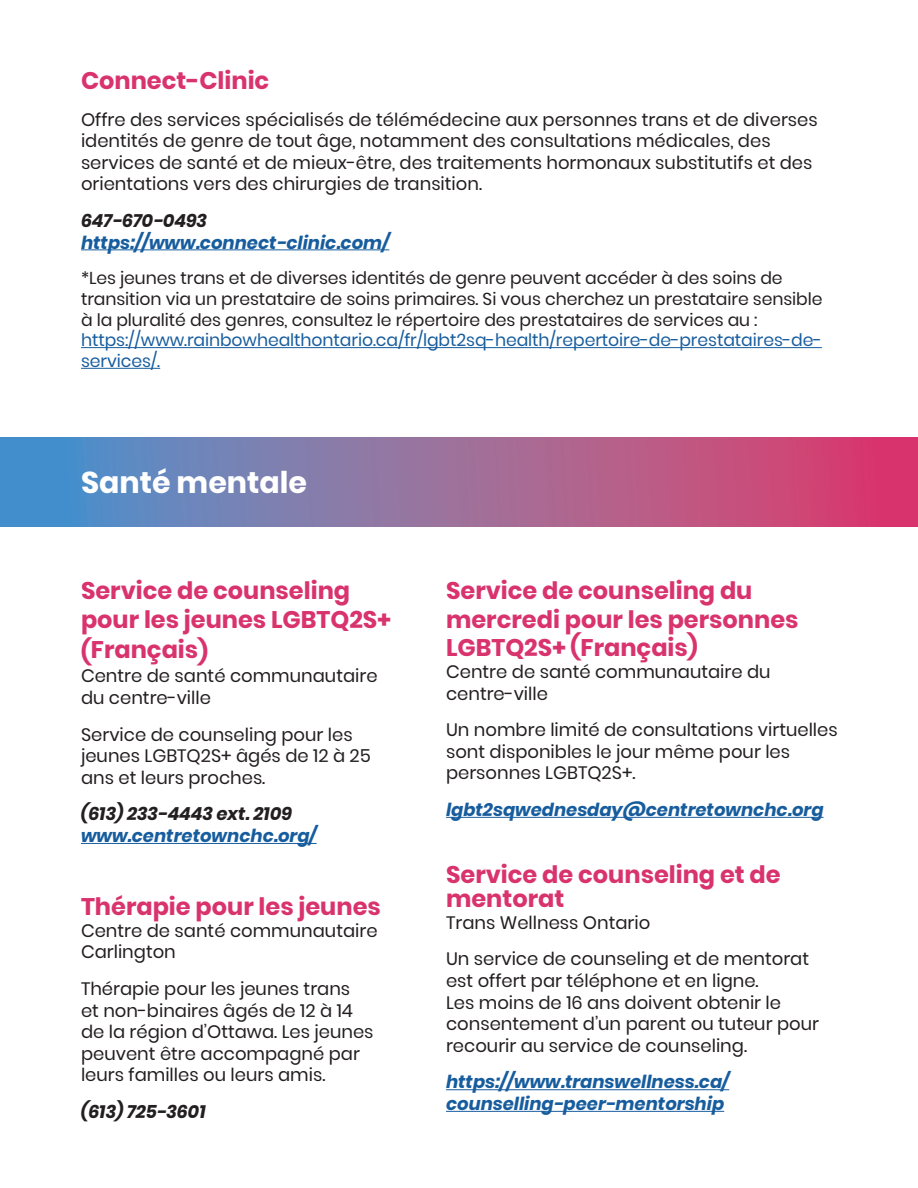
<style>
.page{position:relative;width:918px;height:1188px;background:#fff}
.page>*{position:absolute;margin:0;border:0;box-sizing:border-box;transform-origin:0 0}
.t1{font:700 30px "Poppins";color:#fff}
.t2{font:700 24px/29.2px "Poppins";color:#d9336d}
.t3{font:18px/21.6px "Poppins";color:#231f20}
.t4{font:italic 700 18px/21.6px "Poppins";color:#175d9e}
.t5{font:italic 700 18px "Poppins";color:#231f20}
.t6{font:17.25px/20.7px "Poppins";letter-spacing:-.005em;color:#231f20}
.t7{font:17.25px/20.7px "Poppins";letter-spacing:-.005em;color:#175d9e}
</style>
<div class="page">
<svg style="left:0;top:438px;width:918px;height:88px;background:#976b9c"></svg>
<hr style="left:81px;top:843px;width:236px;height:1px;background:#175d9e">
<hr style="left:81px;top:249px;width:308px;height:1px;background:#175d9e">
<hr style="left:81px;top:347px;width:741px;height:1px;background:#175d9e">
<hr style="left:81px;top:368px;width:79px;height:1px;background:#175d9e">
<hr style="left:446px;top:817px;width:378px;height:1px;background:#175d9e">
<hr style="left:446px;top:1089px;width:283px;height:1px;background:#175d9e">
<hr style="left:446px;top:1111px;width:278px;height:1px;background:#175d9e">
<p class="t2" style="left:81px;top:66px;width:190px">Connect-Clinic</p>
<p class="t3" style="left:81px;top:109px;width:738px">Offre des services spécialisés de télémédecine aux personnes trans et de diverses identités de genre de tout âge, notamment des consultations médicales, des services de santé et de mieux-être, des traitements hormonaux substitutifs et des orientations vers des chirurgies de transition.</p>
<p class="t5" style="left:81px;top:210px;width:127px">647-670-0493</p>
<p class="t4" style="left:81px;top:232px;width:310px">https://www.connect-clinic.com/</p>
<p class="t6" style="left:81px;top:268px;width:743px">*Les jeunes trans et de diverses identités de genre peuvent accéder à des soins de transition via un prestataire de soins primaires. Si vous cherchez un prestataire sensible à la pluralité des genres, consultez le répertoire des prestataires de services au :</p>
<p class="t7" style="left:81px;top:330px;width:743px">https://www.rainbowhealthontario.ca/fr/lgbt2sq-health/repertoire-de-prestataires-de&shy;services/.</p>
<p class="t1" style="left:81px;top:465px;width:228px">Santé mentale</p>
<p class="t2" style="left:81px;top:576px;width:311px">Service de counseling pour les jeunes LGBTQ2S+ (Français)</p>
<p class="t3" style="left:81px;top:665px;width:298px">Centre de santé communautaire du centre-ville</p>
<p class="t3" style="left:81px;top:724px;width:291px">Service de counseling pour les jeunes LGBTQ2S+ âgés de 12 à 25 ans et leurs proches.</p>
<p class="t5" style="left:81px;top:804px;width:212px">(613) 233-4443 ext. 2109</p>
<p class="t4" style="left:81px;top:825px;width:237px">www.centretownchc.org/</p>
<p class="t2" style="left:81px;top:892px;width:301px">Thérapie pour les jeunes</p>
<p class="t3" style="left:81px;top:920px;width:298px">Centre de santé communautaire<br>Carlington</p>
<p class="t3" style="left:81px;top:978px;width:294px">Thérapie pour les jeunes trans<br>et non-binaires âgés de 12 à 14 de la région d’Ottawa. Les jeunes peuvent être accompagné par leurs familles ou leurs amis.</p>
<p class="t5" style="left:81px;top:1101px;width:126px">(613) 725-3601</p>
<p class="t2" style="left:446px;top:577px;width:354px;line-height:28.5px">Service de counseling du mercredi pour les personnes<br>LGBTQ2S+ (Français)</p>
<p class="t3" style="left:446px;top:661px;width:326px">Centre de santé communautaire du centre-ville</p>
<p class="t3" style="left:446px;top:719px;width:393px">Un nombre limité de consultations virtuelles sont disponibles le jour même pour les personnes LGBTQ2S+.</p>
<p class="t4" style="left:446px;top:799px;width:379px">lgbt2sqwednesday@centretownchc.org</p>
<p class="t2" style="left:446px;top:863px;width:336px;line-height:24px">Service de counseling et de mentorat</p>
<p class="t3" style="left:446px;top:912px;width:206px">Trans Wellness Ontario</p>
<p class="t3" style="left:446px;top:948px;width:375px">Un service de counseling et de mentorat est offert par téléphone et en ligne.<br>Les moins de 16 ans doivent obtenir le consentement d’un parent ou tuteur pour recourir au service de counseling.</p>
<p class="t4" style="left:446px;top:1071px;width:285px">https://www.transwellness.ca/ counselling-peer-mentorship</p>
</div>
